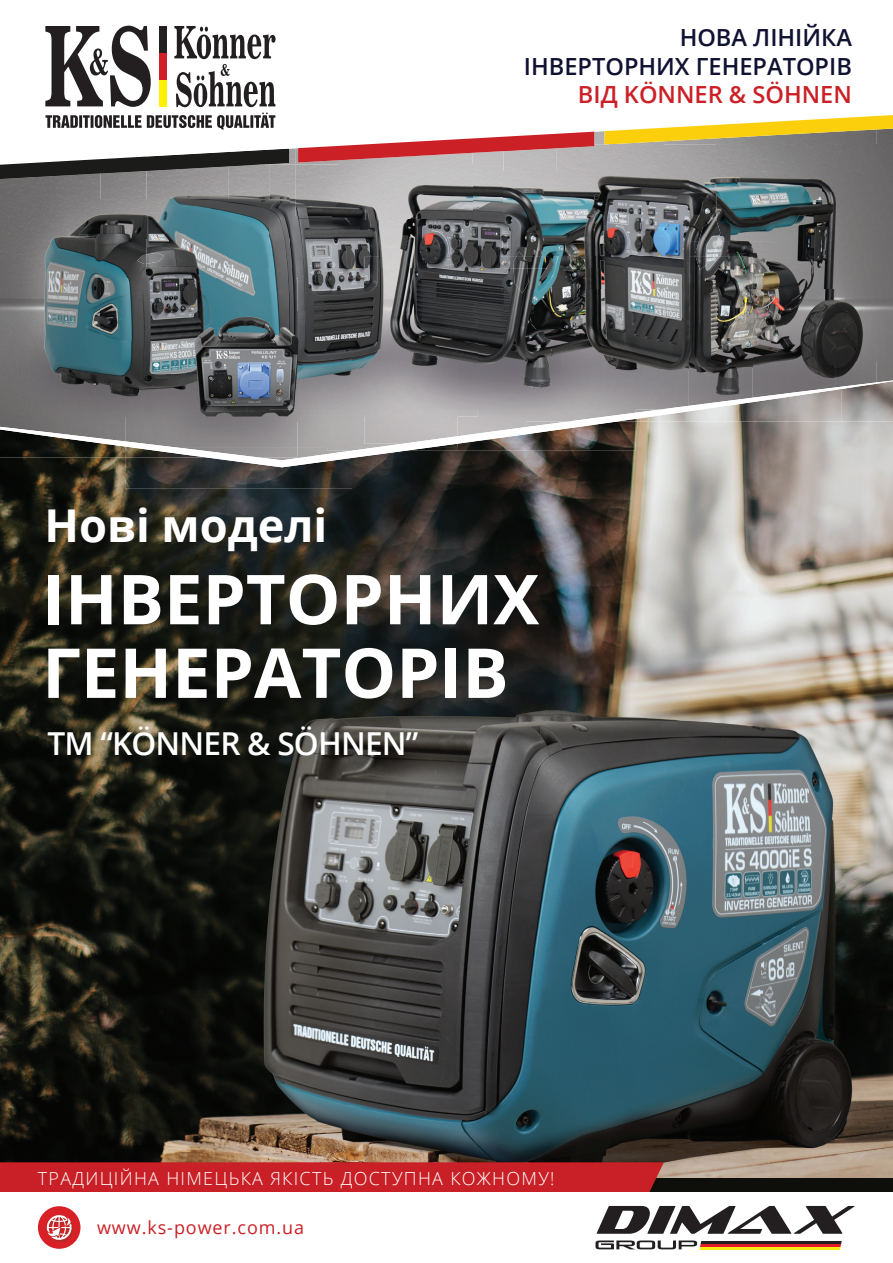
<style>
.page{position:relative;width:893px;height:1263px;background:#fff}
.page>*{position:absolute;margin:0;border:0;box-sizing:border-box;transform-origin:0 0}
.t1{font:700 68.85px/73.7px "Open Sans";color:#fff}
.t2{font:700 45.15px "Open Sans";color:#fff}
.t3{font:600 31.65px "Open Sans";letter-spacing:-.025em;color:#fff}
.t4{font:600 23.55px/28.3px "Open Sans";color:#101231;text-align:right}
.t5{font:600 23.55px "Open Sans";color:#ca2026}
.t6{font:300 18px "Open Sans";letter-spacing:.07em;color:#fff}
.t7{font:18px "Open Sans";letter-spacing:.05em;color:#ca2026}
</style>
<div class="page">
<img style="left:0;top:179px;width:100px;height:20px">
<img style="left:0;top:467px;width:893px;height:712px">
<div style="left:0;top:1179px;width:893px;height:24px;background:#0e0f0b"></div>
<div style="left:0;top:1162px;width:664px;height:30px;background:#c82026"></div>
<svg style="left:126px;top:25px;width:767px;height:140px"></svg>
<div style="left:0;top:1192px;width:893px;height:71px;background:#fff"></div>
<svg style="left:597px;top:1206px;width:257px;height:28px"></svg>
<svg style="left:595px;top:1240px;width:247px;height:10px"></svg>
<div style="left:38px;top:1206px;width:42px;height:43px;background:#d82027;border-radius:50%"></div>
<svg style="left:47px;top:1215px;width:26px;height:26px"></svg>
<img style="left:125px;top:467px;width:227px;height:21px">
<svg style="left:0;top:408px;width:893px;height:59px;background:#8d8986"></svg>
<svg style="left:0;top:26px;width:289px;height:153px"></svg>
<img style="left:146px;top:157px;width:143px;height:8px">
<img style="left:146px;top:141px;width:150px;height:16px">
<svg style="left:298px;top:69px;width:296px;height:103px"></svg>
<img style="left:296px;top:165px;width:44px;height:51px">
<img style="left:340px;top:165px;width:133px;height:7px">
<img style="left:296px;top:216px;width:36px;height:125px">
<img style="left:307px;top:341px;width:45px;height:76px">
<img style="left:457px;top:268px;width:21px;height:149px">
<img style="left:364px;top:410px;width:109px;height:4px">
<svg style="left:352px;top:409px;width:12px;height:8px"></svg>
<img style="left:364px;top:409px;width:93px;height:1px">
<img style="left:327px;top:268px;width:5px;height:73px">
<img style="left:290px;top:278px;width:8px;height:63px">
<img style="left:100px;top:408px;width:25px;height:9px">
<img style="left:125px;top:341px;width:63px;height:76px">
<img style="left:100px;top:173px;width:46px;height:26px">
<img style="left:100px;top:165px;width:46px;height:8px">
<img style="left:146px;top:165px;width:124px;height:125px">
<img style="left:270px;top:165px;width:26px;height:103px">
<img style="left:146px;top:165px;width:115px;height:6px">
<svg style="left:290px;top:268px;width:6px;height:22px"></svg>
<img style="left:0;top:199px;width:146px;height:79px">
<img style="left:0;top:278px;width:139px;height:87px">
<img style="left:0;top:365px;width:125px;height:43px">
<img style="left:139px;top:278px;width:44px;height:63px">
<img style="left:183px;top:290px;width:87px;height:20px">
<img style="left:183px;top:310px;width:43px;height:31px">
<img style="left:226px;top:310px;width:44px;height:2px">
<img style="left:270px;top:199px;width:20px;height:113px">
<svg style="left:137px;top:255px;width:9px;height:23px"></svg>
<img style="left:146px;top:253px;width:18px;height:11px">
<img style="left:188px;top:408px;width:110px;height:13px">
<img style="left:298px;top:312px;width:9px;height:98px">
<svg style="left:298px;top:410px;width:9px;height:11px"></svg>
<img style="left:270px;top:341px;width:28px;height:69px">
<img style="left:188px;top:312px;width:102px;height:96px">
<img style="left:478px;top:172px;width:25px;height:237px">
<img style="left:473px;top:172px;width:5px;height:85px">
<img style="left:332px;top:172px;width:141px;height:48px">
<img style="left:332px;top:220px;width:47px;height:48px">
<img style="left:379px;top:220px;width:94px;height:37px">
<svg style="left:473px;top:257px;width:5px;height:11px"></svg>
<img style="left:364px;top:257px;width:109px;height:11px">
<img style="left:332px;top:268px;width:125px;height:94px">
<img style="left:352px;top:362px;width:105px;height:47px">
<img style="left:332px;top:341px;width:20px;height:68px">
<img style="left:876px;top:145px;width:17px;height:235px">
<img style="left:503px;top:151px;width:54px;height:21px">
<img style="left:557px;top:145px;width:106px;height:27px">
<img style="left:663px;top:145px;width:213px;height:48px">
<img style="left:688px;top:193px;width:188px;height:48px">
<img style="left:688px;top:241px;width:7px;height:16px">
<img style="left:720px;top:241px;width:156px;height:48px">
<img style="left:753px;top:289px;width:82px;height:108px">
<img style="left:835px;top:289px;width:41px;height:97px">
<img style="left:688px;top:257px;width:65px;height:140px">
<img style="left:661px;top:415px;width:26px;height:6px">
<img style="left:687px;top:415px;width:51px;height:6px">
<img style="left:738px;top:402px;width:52px;height:19px">
<img style="left:790px;top:402px;width:51px;height:19px">
<img style="left:841px;top:381px;width:52px;height:40px">
<img style="left:503px;top:145px;width:91px;height:6px">
<img style="left:503px;top:410px;width:66px;height:11px">
<svg style="left:457px;top:409px;width:68px;height:1px"></svg>
<img style="left:525px;top:409px;width:44px;height:1px">
<img style="left:569px;top:409px;width:92px;height:12px">
<img style="left:661px;top:397px;width:93px;height:18px">
<img style="left:754px;top:386px;width:93px;height:16px">
<img style="left:847px;top:380px;width:46px;height:8px">
<img style="left:695px;top:217px;width:25px;height:40px">
<img style="left:696px;top:257px;width:17px;height:13px">
<img style="left:503px;top:172px;width:185px;height:85px">
<img style="left:503px;top:257px;width:93px;height:11px">
<img style="left:596px;top:257px;width:92px;height:32px">
<img style="left:525px;top:289px;width:163px;height:120px">
<img style="left:503px;top:268px;width:44px;height:47px">
<img style="left:547px;top:268px;width:88px;height:21px">
<img style="left:503px;top:315px;width:22px;height:94px">
<img style="left:662px;top:406px;width:26px;height:3px">
<svg style="left:516px;top:251px;width:7px;height:6px"></svg>
<img style="left:513px;top:257px;width:15px;height:36px">
<h2 class="t2" style="left:45px;top:493px;width:284px">Нові моделі</h2>
<h3 class="t4" style="left:524px;top:23px;width:330px">НОВА ЛІНІЙКА<br>ІНВЕРТОРНИХ ГЕНЕРАТОРІВ</h3>
<h3 class="t5" style="left:578px;top:78px;width:276px">ВІД KÖNNER &amp; SÖHNEN</h3>
<h1 class="t1" style="left:42px;top:561px;width:499px">ІНВЕРТОРНИХ<br>ГЕНЕРАТОРІВ</h1>
<h3 class="t3" style="left:47px;top:721px;width:372px">ТМ “KÖNNER &amp; SÖHNEN”</h3>
<p class="t6" style="left:38px;top:1166px;width:518px">ТРАДИЦІЙНА НІМЕЦЬКА ЯКІСТЬ ДОСТУПНА КОЖНОМУ!</p>
<p class="t7" style="left:97px;top:1215px;width:209px">www.ks-power.com.ua</p>
</div>
